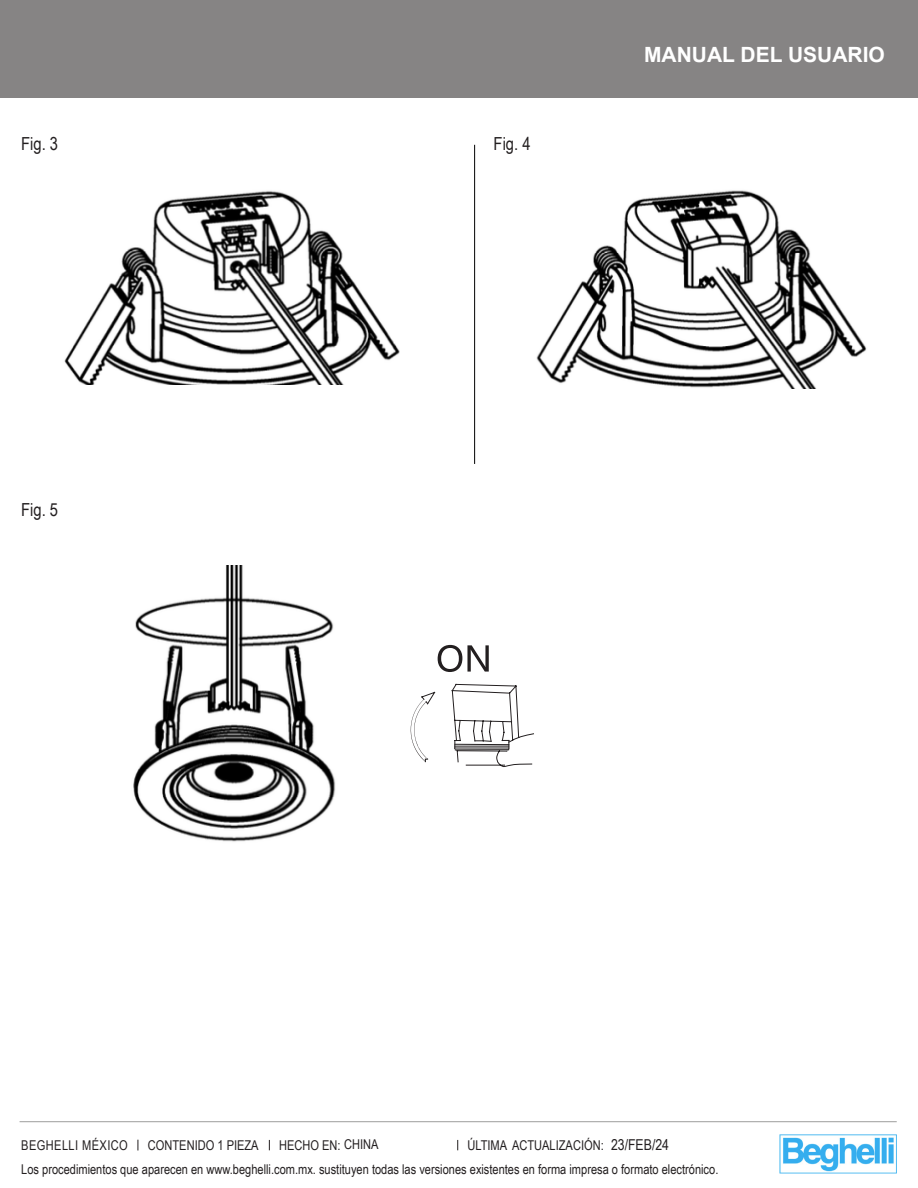
<style>
.page{position:relative;width:918px;height:1188px;background:#fff}
.page>*{position:absolute;margin:0;border:0;box-sizing:border-box;transform-origin:0 0}
.t1{font:700 21px "Arial";color:#fff}
.t2{font:18px "Arial Narrow";color:#231f20}
.t3{font:15px "Arial Narrow";color:#231f20}
.t4{font:13.5px/23.9px "Arial Narrow";color:#231f20}
.t5{font:13.5px "Arial Narrow";letter-spacing:.03em;color:#231f20}
</style>
<div class="page">
<div style="left:0;top:0;width:918px;height:98px;background:#868484"></div>
<hr style="left:20px;top:1121px;width:877px;height:1px;background:#9d9d9c">
<svg style="left:452px;top:684px;width:82px;height:83px"></svg>
<hr style="left:455px;top:744px;width:54px;height:1px;background:#231f20">
<hr style="left:455px;top:748px;width:54px;height:1px;background:#231f20">
<hr style="left:455px;top:746px;width:54px;height:1px;background:#231f20">
<hr style="left:455px;top:749px;width:54px;height:1px;background:#231f20">
<svg style="left:410px;top:692px;width:25px;height:70px"></svg>
<svg style="left:438px;top:645px;width:51px;height:27px"></svg>
<img style="left:779px;top:1134px;width:118px;height:40px">
<img style="left:64px;top:191px;width:335px;height:194px">
<img style="left:536px;top:190px;width:331px;height:198px">
<img style="left:133px;top:565px;width:203px;height:277px">
<hr style="left:474px;top:145px;width:1px;height:319px;background:#000">
<p class="t2" style="left:21px;top:130px;width:38px">Fig. 3</p>
<p class="t2" style="left:494px;top:130px;width:38px">Fig. 4</p>
<h1 class="t1" style="left:644px;top:41px;width:242px">MANUAL DEL USUARIO</h1>
<p class="t2" style="left:21px;top:496px;width:38px">Fig. 5</p>
<p class="t4" style="left:21px;top:1133px;width:699px;text-indent:446px">ÚLTIMA ACTUALIZACIÓN:<br>Los procedimientos que aparecen en www.beghelli.com.mx. sustituyen todas las versiones existentes en forma impresa o formato electrónico.</p>
<p class="t5" style="left:21px;top:1135px;width:108px">BEGHELLI MÉXICO</p>
<p class="t4" style="left:279px;top:1133px;width:63px">HECHO EN:</p>
<p class="t4" style="left:344px;top:1131px;width:36px">CHINA</p>
<p class="t3" style="left:611px;top:1134px;width:60px">23/FEB/24</p>
<p class="t4" style="left:148px;top:1133px;width:112px">CONTENIDO 1 PIEZA</p>
</div>
